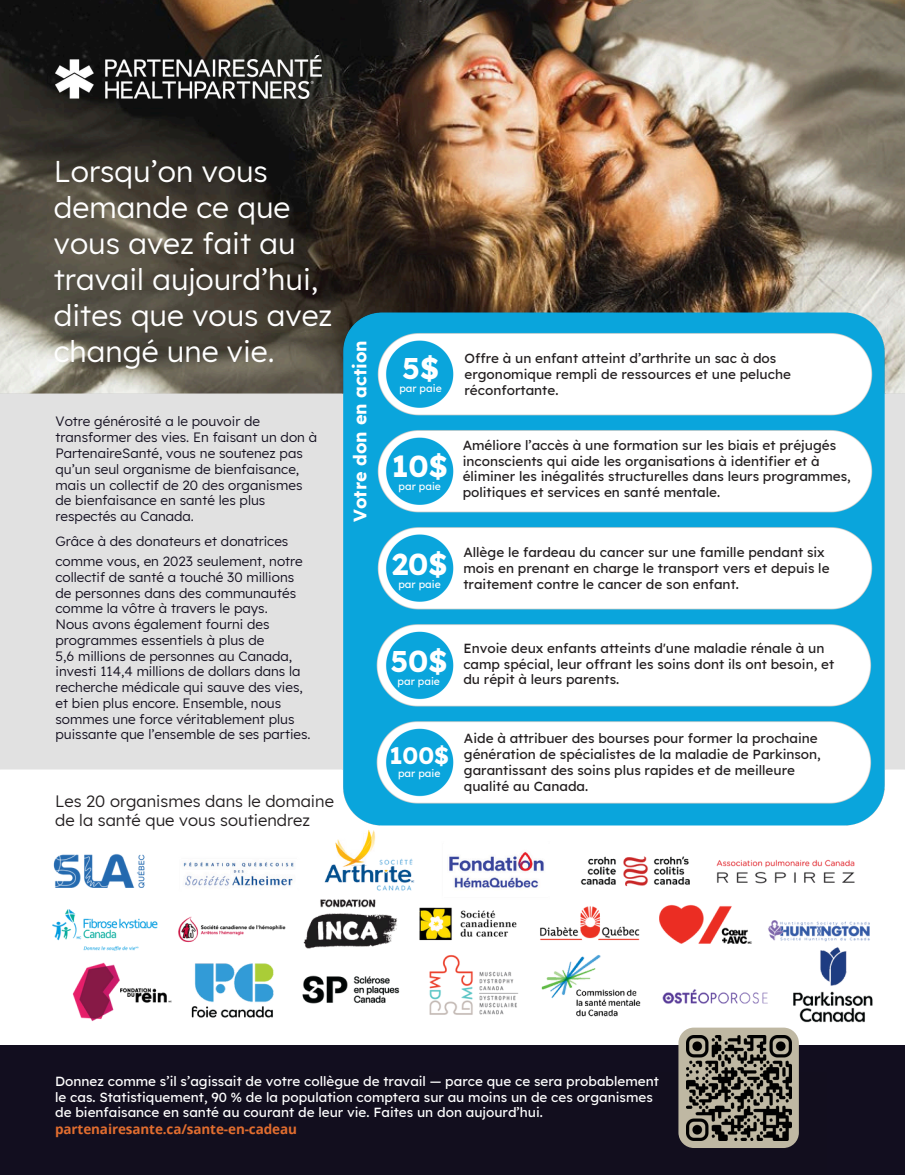
<style>
.page{position:relative;width:905px;height:1175px;background:#fff}
.page>*{position:absolute;margin:0;border:0;box-sizing:border-box;transform-origin:0 0}
.t1{font:300 30px/36px "Lexend";color:#fff}
.t2{font:700 30px "Lexend";color:#fff}
.t3{font:700 23.4px "Lexend";color:#fff}
.t4{font:700 18px "Lexend";color:#fff}
.t5{font:300 16.5px/19.2px "Lexend";color:#231f20}
.t6{font:13.5px/15.8px "Lexend";color:#231f20}
.t7{font:300 13.5px/15.8px "Lexend";color:#120e1e}
.t8{font:13.5px/16.2px "Lexend";color:#fff}
.t9{font:10.35px "Lexend";color:#fff}
.s1{font-family:"Open Sans";font-weight:700;color:#e16d2f}
</style>
<div class="page">
<img style="left:0;top:0;width:904px;height:306px">
<img style="left:0;top:306px;width:904px;height:497px">
<img style="left:53px;top:803px;width:828px;height:88px">
<img style="left:52px;top:899px;width:818px;height:46px">
<img style="left:72px;top:945px;width:801px;height:88px">
<div style="left:0;top:1045px;width:904px;height:129px;background:#120e1f"></div>
<div style="left:678px;top:1027px;width:120px;height:121px;background:#bfb8a3;border-radius:15px"></div>
<img style="left:686px;top:1035px;width:105px;height:105px">
<img style="left:55px;top:55px;width:267px;height:44px">
<p class="t1" style="left:54px;top:153px;width:280px">Lorsqu’on vous demande ce que vous avez fait au travail aujourd’hui, dites que vous avez changé une vie.</p>
<p class="t7" style="left:55px;top:413px;width:206px">Votre générosité a le pouvoir de</p>
<h1 class="t7" style="left:55px;top:429px;width:263px">transformer des vies. En faisant un don à PartenaireSanté, vous ne soutenez pas qu’un seul organisme de bienfaisance, mais un collectif de 20 des organismes de bienfaisance en santé les plus respectés au Canada.</h1>
<h1 class="t7" style="left:55px;top:530px;width:249px;line-height:20.2px">Grâce à des donateurs et donatrices comme vous, en 2023 seulement, notre</h1>
<h1 class="t7" style="left:55px;top:569px;width:242px">collectif de santé a touché 30 millions de personnes dans des communautés comme la vôtre à travers le pays.<br>Nous avons également fourni des programmes essentiels à plus de<br>5,6 millions de personnes au Canada,</h1>
<p class="t7" style="left:55px;top:663px;width:257px">investi 114,4 millions de dollars dans la recherche médicale qui sauve des vies, et bien plus encore. Ensemble, nous sommes une force véritablement plus puissante que l’ensemble de ses parties.</p>
<p class="t4" style="left:348px;top:522px;width:183px;rotate:-90deg">Votre don en action</p>
<p class="t5" style="left:55px;top:791px;width:280px">Les 20 organismes dans le domaine de la santé que vous soutiendrez</p>
<p class="t2" style="left:402px;top:349px;width:38px">5$</p>
<p class="t9" style="left:399px;top:382px;width:44px">par paie</p>
<h4 class="t6" style="left:464px;top:350px;width:328px">Offre à un enfant atteint d’arthrite un sac à dos ergonomique rempli de ressources et une peluche réconfortante.</h4>
<p class="t2" style="left:392px;top:447px;width:57px">10$</p>
<p class="t9" style="left:398px;top:480px;width:44px">par paie</p>
<p class="t6" style="left:462px;top:437px;width:389px">Améliore l’accès à une formation sur les biais et préjugés inconscients qui aide les organisations à identifi er et à éliminer les inégalités structurelles dans leurs programmes, politiques et services en santé mentale.</p>
<p class="t2" style="left:392px;top:544px;width:57px">20$</p>
<p class="t9" style="left:398px;top:578px;width:44px">par paie</p>
<h3 class="t6" style="left:463px;top:544px;width:367px">Allège le fardeau du cancer sur une famille pendant six mois en prenant en charge le transport vers et depuis le traitement contre le cancer de son enfant.</h3>
<p class="t2" style="left:390px;top:641px;width:59px">50$</p>
<h4 class="t9" style="left:397px;top:675px;width:44px">par paie</h4>
<h2 class="t6" style="left:463px;top:640px;width:372px">Envoie deux enfants atteints d'une maladie rénale à un camp spécial, leur offrant les soins dont ils ont besoin, et du répit à leurs parents.</h2>
<h4 class="t3" style="left:389px;top:740px;width:61px">100$</h4>
<h4 class="t9" style="left:398px;top:766px;width:44px">par paie</h4>
<h4 class="t6" style="left:464px;top:730px;width:358px">Aide à attribuer des bourses pour former la prochaine génération de spécialistes de la maladie de Parkinson, garantissant des soins plus rapides et de meilleure qualité au Canada.</h4>
<h4 class="t8" style="left:55px;top:1072px;width:605px">Donnez comme s’il s’agissait de votre collègue de travail — parce que ce sera probablement le cas. Statistiquement, 90 % de la population comptera sur au moins un de ces organismes de bienfaisance en santé au courant de leur vie. Faites un don aujourd’hui. <span class="s1">partenairesante.ca/sante-en-cadeau</span></h4>
</div>
